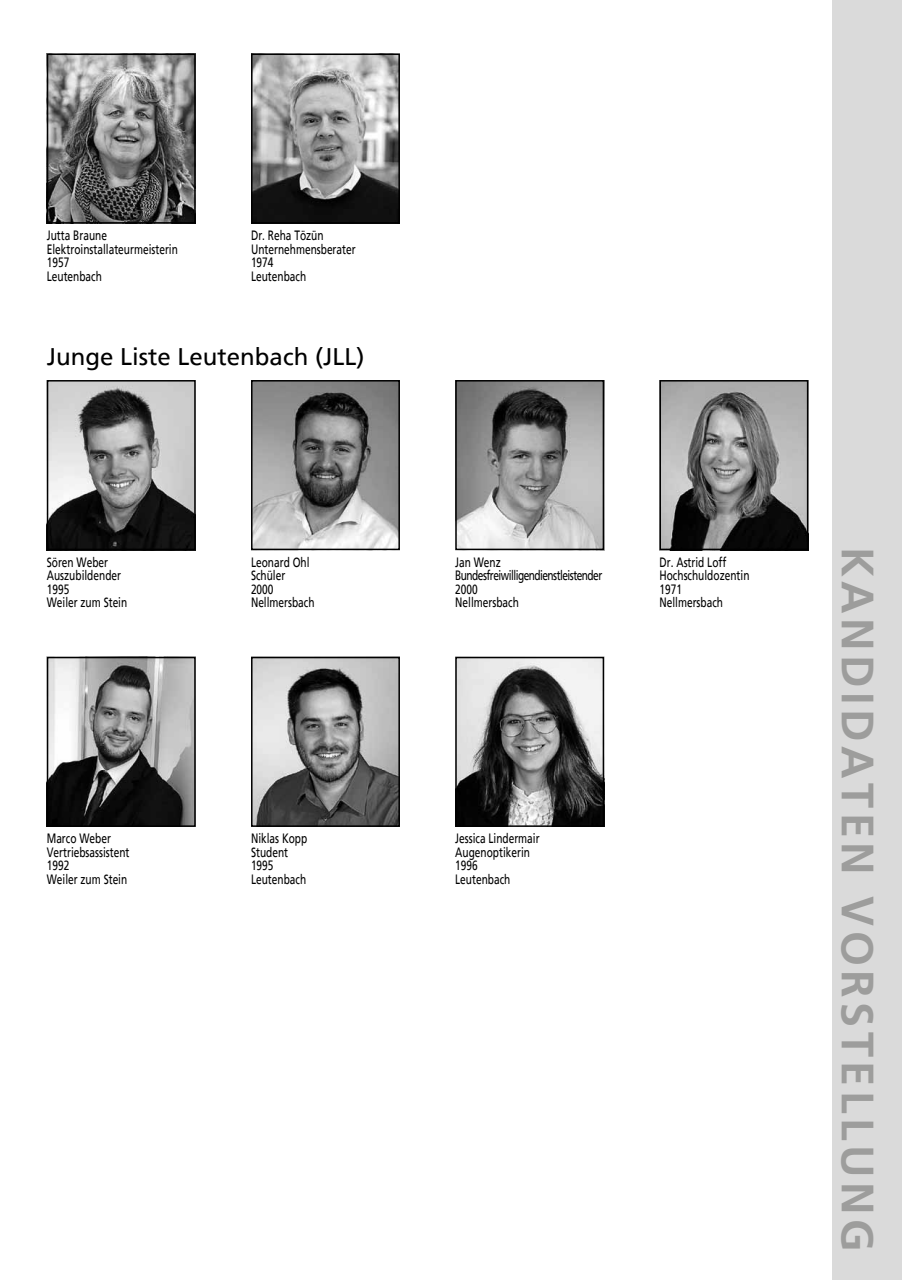
<style>
.page{position:relative;width:902px;height:1280px;background:#fff}
.page>*{position:absolute;margin:0;border:0;box-sizing:border-box;transform-origin:0 0}
.t1{font:700 45px "Frutiger";letter-spacing:.1em;color:#9d9d9c}
.t2{font:24px "Frutiger";color:#000}
.t3{font:13.5px/13.5px "Frutiger";color:#000;scale:.75 1}
.t4{font:13.5px/13.5px "Frutiger";letter-spacing:-.05em;color:#000;scale:.75 1}
</style>
<div class="page">
<div style="left:832px;top:0;width:69px;height:1280px;background:#dadada"></div>
<img style="left:50px;top:57px;width:143px;height:164px">
<div style="left:47px;top:54px;width:149px;height:170px;border:2px solid #000"></div>
<img style="left:254px;top:57px;width:143px;height:164px">
<div style="left:251px;top:54px;width:149px;height:170px;border:2px solid #000"></div>
<img style="left:50px;top:383px;width:143px;height:164px">
<div style="left:47px;top:380px;width:149px;height:170px;border:2px solid #000"></div>
<img style="left:254px;top:383px;width:143px;height:164px">
<div style="left:251px;top:380px;width:149px;height:170px;border:2px solid #000"></div>
<img style="left:458px;top:383px;width:143px;height:164px">
<div style="left:455px;top:380px;width:149px;height:170px;border:2px solid #000"></div>
<img style="left:662px;top:383px;width:143px;height:164px">
<div style="left:659px;top:380px;width:149px;height:170px;border:2px solid #000"></div>
<img style="left:50px;top:660px;width:143px;height:164px">
<div style="left:47px;top:657px;width:149px;height:170px;border:2px solid #000"></div>
<img style="left:254px;top:660px;width:143px;height:164px">
<div style="left:251px;top:657px;width:149px;height:170px;border:2px solid #000"></div>
<img style="left:458px;top:660px;width:143px;height:164px">
<div style="left:455px;top:657px;width:149px;height:170px;border:2px solid #000"></div>
<p class="t3" style="left:47px;top:229px;width:176px">Jutta Braune<br>Elektroinstallateurmeisterin<br>1957<br>Leutenbach</p>
<p class="t3" style="left:251px;top:229px;width:141px">Dr. Reha Tözün<br>Unternehmensberater<br>1974<br>Leutenbach</p>
<h2 class="t2" style="left:47px;top:342px;width:319px">Junge Liste Leutenbach (JLL)</h2>
<p class="t3" style="left:47px;top:555px;width:109px">Sören Weber<br>Auszubildender<br>1995<br>Weiler zum Stein</p>
<p class="t3" style="left:251px;top:555px;width:86px">Leonard Ohl<br>Schüler<br>2000<br>Nellmersbach</p>
<p class="t4" style="left:455px;top:555px;width:198px">Jan Wenz<br>Bundesfreiwilligendienstleistender<br>2000<br>Nellmersbach</p>
<p class="t3" style="left:659px;top:555px;width:121px">Dr. Astrid Loff<br>Hochschuldozentin<br>1971<br>Nellmersbach</p>
<p class="t3" style="left:47px;top:832px;width:112px">Marco Weber<br>Vertriebsassistent<br>1992<br>Weiler zum Stein</p>
<p class="t3" style="left:251px;top:832px;width:77px">Niklas Kopp<br>Student<br>1995<br>Leutenbach</p>
<p class="t3" style="left:455px;top:832px;width:114px">Jessica Lindermair<br>Augenoptikerin<br>1996<br>Leutenbach</p>
<h1 class="t1" style="left:883px;top:547px;width:706px;rotate:90deg">KANDIDATEN VORSTELLUNG</h1>
</div>
